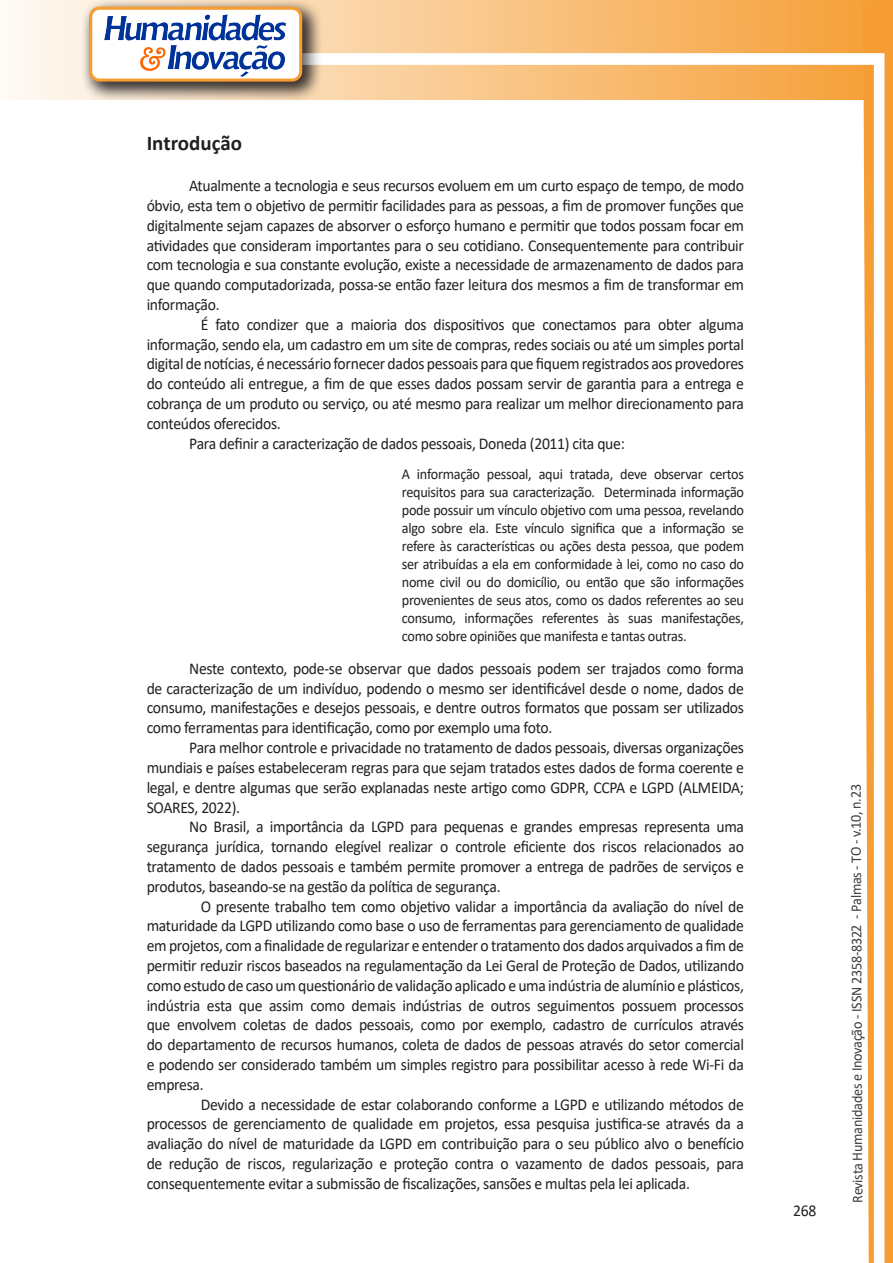
<style>
.page{position:relative;width:893px;height:1263px;background:#fff}
.page>*{position:absolute;margin:0;border:0;box-sizing:border-box;transform-origin:0 0}
.Titulo_2{font:700 21px "Calibri";color:#231f20}
.texto{font:16.5px/19.8px "Calibri";letter-spacing:-.02em;color:#231f20;text-align:justify;scale:.95 1}
.citacao{font:15px/18px "Calibri";letter-spacing:-.02em;color:#231f20;text-align:justify;scale:.95 1}
.t1{font:15px "Calibri";letter-spacing:-.025em;color:#3e3e3f;scale:.95 1}
</style>
<div class="page">
<svg style="left:5px;top:0;width:858px;height:100px;background:#f9c484"></svg>
<div style="left:302px;top:53px;width:582px;height:12px;background:#fff;border:2px solid #fff"></div>
<svg style="left:863px;top:0;width:30px;height:1263px"></svg>
<div style="left:81px;top:0;width:241px;height:102px;background:#231f20;opacity:.75"></div>
<div style="left:91px;top:8px;width:210px;height:72px;background:#fff;border-radius:9px"></div>
<img style="left:104px;top:14px;width:181px;height:62px">
<div style="left:89px;top:7px;width:213px;height:75px;border:3px solid #f69e34;border-radius:9px"></div>
<p class="Titulo_2" style="left:147px;top:128px;width:97px">Introdução</p>
<p class="texto" style="left:147px;top:175px;width:630px;text-indent:43px">Atualmente a tecnologia e seus recursos evoluem em um curto espaço de tempo, de modo óbvio, esta tem o objetivo de permitir facilidades para as pessoas, a fim de promover funções que digitalmente sejam capazes de absorver o esforço humano e permitir que todos possam focar em atividades que consideram importantes para o seu cotidiano. Consequentemente para contribuir com tecnologia e sua constante evolução, existe a necessidade de armazenamento de dados para que quando computadorizada, possa-se então fazer leitura dos mesmos a fim de transformar em informação.</p>
<p class="texto" style="left:147px;top:314px;width:630px;text-indent:54px">É fato condizer que a maioria dos dispositivos que conectamos para obter alguma informação, sendo ela, um cadastro em um site de compras, redes sociais ou até um simples portal digital de notícias, é necessário fornecer dados pessoais para que fiquem registrados aos provedores do conteúdo ali entregue, a fim de que esses dados possam servir de garantia para a entrega e cobrança de um produto ou serviço, ou até mesmo para realizar um melhor direcionamento para conteúdos oferecidos.</p>
<p class="texto" style="left:189px;top:433px;width:460px">Para definir a caracterização de dados pessoais, Doneda (2011) cita que:</p>
<p class="citacao" style="left:402px;top:465px;width:362px">A informação pessoal, aqui tratada, deve observar certos requisitos para sua caracterização. Determinada informação pode possuir um vínculo objetivo com uma pessoa, revelando algo sobre ela. Este vínculo significa que a informação se refere às características ou ações desta pessoa, que podem ser atribuídas a ela em conformidade à lei, como no caso do nome civil ou do domicílio, ou então que são informações provenientes de seus atos, como os dados referentes ao seu consumo, informações referentes às suas manifestações, como sobre opiniões que manifesta e tantas outras.</p>
<p class="texto" style="left:147px;top:658px;width:630px;text-indent:43px">Neste contexto, pode-se observar que dados pessoais podem ser trajados como forma de caracterização de um indivíduo, podendo o mesmo ser identificável desde o nome, dados de consumo, manifestações e desejos pessoais, e dentre outros formatos que possam ser utilizados como ferramentas para identificação, como por exemplo uma foto.</p>
<p class="texto" style="left:147px;top:737px;width:630px;text-indent:43px">Para melhor controle e privacidade no tratamento de dados pessoais, diversas organizações mundiais e países estabeleceram regras para que sejam tratados estes dados de forma coerente e legal, e dentre algumas que serão explanadas neste artigo como GDPR, CCPA e LGPD (ALMEIDA; SOARES, 2022).</p>
<p class="texto" style="left:147px;top:816px;width:630px;text-indent:43px">No Brasil, a importância da LGPD para pequenas e grandes empresas representa uma segurança jurídica, tornando elegível realizar o controle eficiente dos riscos relacionados ao tratamento de dados pessoais e também permite promover a entrega de padrões de serviços e produtos, baseando-se na gestão da política de segurança.</p>
<p class="texto" style="left:147px;top:896px;width:630px;text-indent:54px">O presente trabalho tem como objetivo validar a importância da avaliação do nível de maturidade da LGPD utilizando como base o uso de ferramentas para gerenciamento de qualidade em projetos, com a finalidade de regularizar e entender o tratamento dos dados arquivados a fim de permitir reduzir riscos baseados na regulamentação da Lei Geral de Proteção de Dados, utilizando como estudo de caso um questionário de validação aplicado e uma indústria de alumínio e plásticos, indústria esta que assim como demais indústrias de outros seguimentos possuem processos que envolvem coletas de dados pessoais, como por exemplo, cadastro de currículos através do departamento de recursos humanos, coleta de dados de pessoas através do setor comercial e podendo ser considerado também um simples registro para possibilitar acesso à rede Wi-Fi da empresa.</p>
<p class="texto" style="left:147px;top:1094px;width:630px;text-indent:54px">Devido a necessidade de estar colaborando conforme a LGPD e utilizando métodos de processos de gerenciamento de qualidade em projetos, essa pesquisa justifica-se através da a avaliação do nível de maturidade da LGPD em contribuição para o seu público alvo o benefício de redução de riscos, regularização e proteção contra o vazamento de dados pessoais, para consequentemente evitar a submissão de fiscalizações, sansões e multas pela lei aplicada.</p>
<p class="texto" style="left:793px;top:1200px;width:26px">268</p>
<p class="t1" style="left:846px;top:1203px;width:442px;rotate:-90deg">Revista Humanidades e Inovação - ISSN 2358-8322 - Palmas - TO - v.10, n.23</p>
</div>
